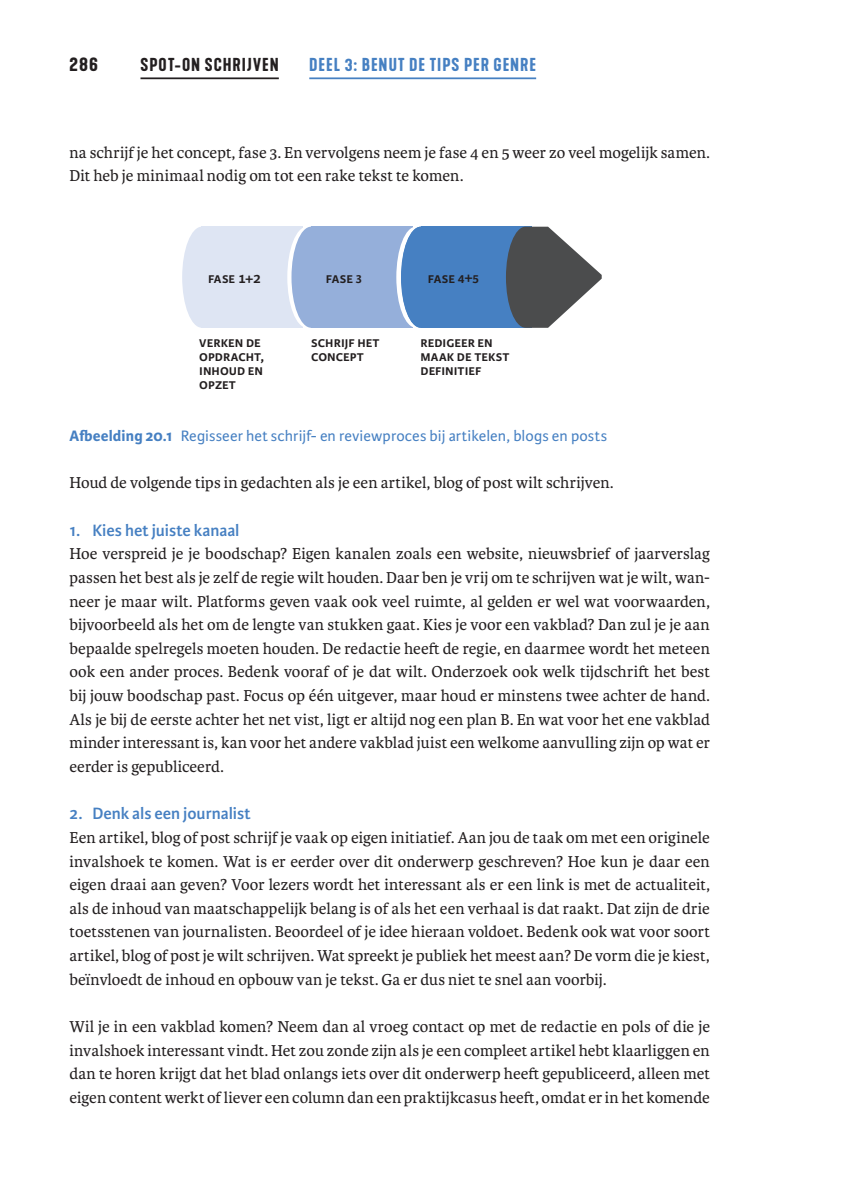
<style>
.page{position:relative;width:844px;height:1191px;background:#fff}
.page>*{position:absolute;margin:0;border:0;box-sizing:border-box;transform-origin:0 0}
.t1{font:600 19.25px "Kapra Neue";color:#231f20}
.t2{font:600 17.5px "Karmina Sans";letter-spacing:.005em;color:#4680c2}
.t3{font:600 17.5px "Kapra Neue";letter-spacing:.065em;color:#4680c2}
.t4{font:600 17.5px "Kapra Neue";letter-spacing:.06em;color:#231f20}
.t5{font:16.8px/23.6px "Karmina";color:#231f20;text-align:justify}
.t6{font:16.1px "Karmina Sans";letter-spacing:.005em;color:#4680c2}
.t7{font:600 15.75px/14px "Karmina Sans";color:#231f20}
.s1{font-weight:700}
</style>
<div class="page">
<hr style="left:140px;top:77px;width:139px;height:2px;background:#231f20">
<hr style="left:309px;top:77px;width:227px;height:2px;background:#4680c2">
<div style="left:202px;top:227px;width:101px;height:101px;background:#dee5f3"></div>
<div style="left:311px;top:227px;width:101px;height:101px;background:#95afda"></div>
<div style="left:420px;top:227px;width:111px;height:101px;background:#4680c2"></div>
<div style="left:182px;top:227px;width:39px;height:101px;background:#dee5f3;border-radius:50%"></div>
<div style="left:287px;top:227px;width:39px;height:101px;background:#fff;border-radius:50%"></div>
<div style="left:291px;top:227px;width:40px;height:101px;background:#95afda;border-radius:50%"></div>
<svg style="left:396px;top:227px;width:39px;height:101px"></svg>
<div style="left:401px;top:227px;width:39px;height:101px;background:#4680c2;border-radius:50%"></div>
<svg style="left:506px;top:227px;width:95px;height:101px"></svg>
<p class="t1" style="left:69px;top:52px;width:30px">286</p>
<p class="t4" style="left:140px;top:54px;width:140px">SPOT-ON SCHRIJVEN</p>
<p class="t3" style="left:309px;top:54px;width:227px">DEEL 3: BENUT DE TIPS PER GENRE</p>
<p class="t5" style="left:69px;top:140px;width:642px">na schrijf je het concept, fase 3. En vervolgens neem je fase 4 en 5 weer zo veel mogelijk samen.<br>Dit heb je minimaal nodig om tot een rake tekst te komen.</p>
<p class="t7" style="left:208px;top:271px;width:55px">fase 1+2</p>
<p class="t7" style="left:326px;top:271px;width:37px">fase 3</p>
<p class="t7" style="left:428px;top:271px;width:53px">fase 4+5</p>
<p class="t7" style="left:199px;top:335px;width:67px">verken de opdracht, inhoud en opzet</p>
<p class="t7" style="left:420px;top:335px;width:91px">redigeer en maak de tekst definitief</p>
<p class="t7" style="left:311px;top:335px;width:70px">schrijf het concept</p>
<p class="t6" style="left:69px;top:427px;width:539px"><span class="s1">Afbeelding 20.1</span> Regisseer het schrijf- en reviewproces bij artikelen, blogs en posts</p>
<p class="t5" style="left:69px;top:471px;width:545px">Houd de volgende tips in gedachten als je een artikel, blog of post wilt schrijven.</p>
<p class="t2" style="left:69px;top:520px;width:171px">1. Kies het juiste kanaal</p>
<p class="t5" style="left:69px;top:542px;width:642px">Hoe verspreid je je boodschap? Eigen kanalen zoals een website, nieuwsbrief of jaarverslag passen het best als je zelf de regie wilt houden. Daar ben je vrij om te schrijven wat je wilt, wan&shy;neer je maar wilt. Platforms geven vaak ook veel ruimte, al gelden er wel wat voorwaarden, bijvoorbeeld als het om de lengte van stukken gaat. Kies je voor een vakblad? Dan zul je je aan bepaalde spelregels moeten houden. De redactie heeft de regie, en daarmee wordt het meteen ook een ander proces. Bedenk vooraf of je dat wilt. Onderzoek ook welk tijdschrift het best bij jouw boodschap past. Focus op één uitgever, maar houd er minstens twee achter de hand.<br>Als je bij de eerste achter het net vist, ligt er altijd nog een plan B. En wat voor het ene vakblad minder interessant is, kan voor het andere vakblad juist een welkome aanvulling zijn op wat er eerder is gepubliceerd.</p>
<p class="t2" style="left:69px;top:803px;width:183px">2. Denk als een journalist</p>
<p class="t5" style="left:69px;top:826px;width:642px">Een artikel, blog of post schrijf je vaak op eigen initiatief. Aan jou de taak om met een originele invalshoek te komen. Wat is er eerder over dit onderwerp geschreven? Hoe kun je daar een eigen draai aan geven? Voor lezers wordt het interessant als er een link is met de actualiteit, als de inhoud van maatschappelijk belang is of als het een verhaal is dat raakt. Dat zijn de drie toetsstenen van journalisten. Beoordeel of je idee hieraan voldoet. Bedenk ook wat voor soort artikel, blog of post je wilt schrijven. Wat spreekt je publiek het meest aan? De vorm die je kiest, beïnvloedt de inhoud en opbouw van je tekst. Ga er dus niet te snel aan voorbij.</p>
<p class="t5" style="left:69px;top:1015px;width:642px">Wil je in een vakblad komen? Neem dan al vroeg contact op met de redactie en pols of die je invalshoek interessant vindt. Het zou zonde zijn als je een compleet artikel hebt klaarliggen en dan te horen krijgt dat het blad onlangs iets over dit onderwerp heeft gepubliceerd, alleen met eigen content werkt of liever een column dan een praktijkcasus heeft, omdat er in het komende</p>
</div>
